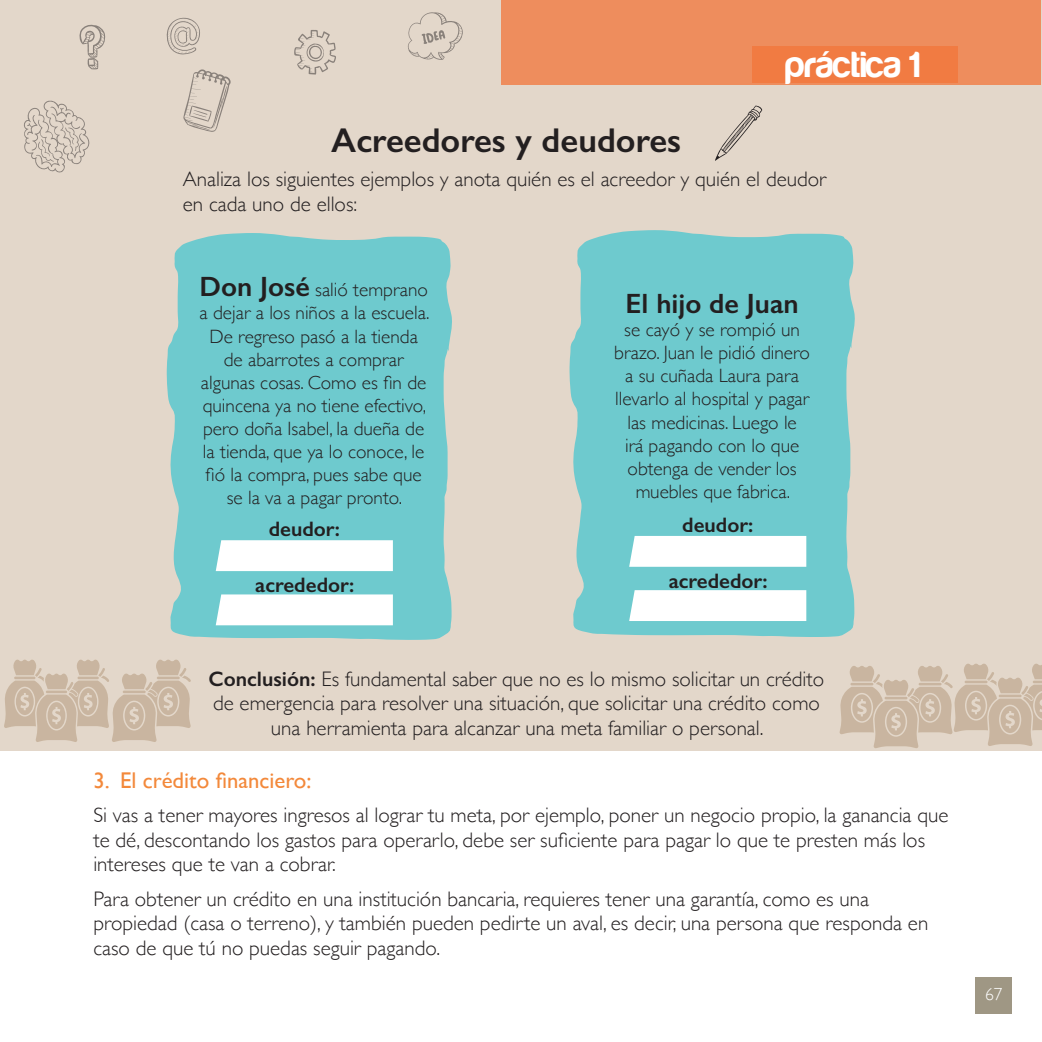
<style>
.page{position:relative;width:1042px;height:1042px;background:#fff}
.page>*{position:absolute;margin:0;border:0;box-sizing:border-box;transform-origin:0 0}
.t1{font:37.62px "Harabara";color:#fff}
.t2{font:600 34.48px "Gill Sans";color:#231f20}
.t3{font:600 28px "Gill Sans";color:#231f20}
.t4{font:22.75px "Gill Sans";color:#f3893b}
.t5{font:300 21px/24.5px "Gill Sans";color:#231f20}
.t6{font:600 21px "Gill Sans";color:#231f20}
.t7{font:300 19.25px/23.1px "Gill Sans";color:#231f20;text-align:center}
.t8{font:300 17.5px "Gill Sans";color:#fff}
.s1{font-weight:600;font-size:28px}
.s2{font-weight:600}
</style>
<div class="page">
<div style="left:975px;top:977px;width:37px;height:36px;background:#9f9784"></div>
<div style="left:1px;top:0;width:1041px;height:751px;background:#e3d7ca"></div>
<div style="left:501px;top:0;width:540px;height:84px;background:#ee8d5d"></div>
<div style="left:752px;top:47px;width:205px;height:36px;background:#f17b42"></div>
<svg style="left:715px;top:106px;width:47px;height:55px"></svg>
<svg style="left:407px;top:12px;width:56px;height:48px"></svg>
<svg style="left:24px;top:100px;width:66px;height:73px"></svg>
<svg style="left:79px;top:24px;width:27px;height:46px"></svg>
<svg style="left:166px;top:17px;width:34px;height:38px"></svg>
<svg style="left:294px;top:30px;width:42px;height:45px"></svg>
<svg style="left:183px;top:69px;width:48px;height:63px"></svg>
<svg style="left:167px;top:233px;width:285px;height:407px;background:#75cacd"></svg>
<svg style="left:569px;top:230px;width:286px;height:407px;background:#7acbcd"></svg>
<div style="left:216px;top:540px;width:177px;height:31px;background:#fff"></div>
<div style="left:629px;top:536px;width:177px;height:31px;background:#fff"></div>
<div style="left:216px;top:594px;width:177px;height:31px;background:#fff"></div>
<div style="left:629px;top:590px;width:177px;height:31px;background:#fff"></div>
<svg style="left:839px;top:663px;width:203px;height:85px"></svg>
<hr style="left:884px;top:697px;width:23px;height:2px;background:#d7c6b3">
<svg style="left:4px;top:659px;width:187px;height:83px"></svg>
<hr style="left:46px;top:690px;width:21px;height:3px;background:#d7c6b3">
<h1 class="t1" style="left:785px;top:45px;width:136px">práctica 1</h1>
<h2 class="t2" style="left:331px;top:120px;width:351px">Acreedores y deudores</h2>
<p class="t5" style="left:183px;top:166px;width:645px">Analiza los siguientes ejemplos y anota quién es el acreedor y quién el deudor en cada uno de ellos:</p>
<p class="t7" style="left:199px;top:278px;width:231px"><span class="s1">Don José</span> salió temprano a dejar a los niños a la escuela.<br>De regreso pasó a la tienda de abarrotes a comprar algunas cosas. Como es fin de quincena ya no tiene efectivo, pero doña Isabel, la dueña de la tienda, que ya lo conoce, le fió la compra, pues sabe que se la va a pagar pronto.</p>
<h3 class="t3" style="left:625px;top:286px;width:175px">El hijo de Juan</h3>
<p class="t7" style="left:614px;top:317px;width:197px">se cayó y se rompió un brazo. Juan le pidió dinero a su cuñada Laura para llevarlo al hospital y pagar las medicinas. Luego le<br>irá pagando con lo que obtenga de vender los muebles que fabrica.</p>
<p class="t6" style="left:269px;top:516px;width:73px">deudor:</p>
<p class="t6" style="left:682px;top:512px;width:73px">deudor:</p>
<p class="t6" style="left:255px;top:572px;width:100px">acrededor:</p>
<p class="t6" style="left:669px;top:568px;width:100px">acrededor:</p>
<p class="t5" style="left:209px;top:665px;width:617px;text-align:center"><span class="s2">Conclusión:</span> Es fundamental saber que no es lo mismo solicitar un crédito de emergencia para resolver una situación, que solicitar una crédito como una herramienta para alcanzar una meta familiar o personal.</p>
<p class="t4" style="left:93px;top:767px;width:219px">3. El crédito financiero:</p>
<p class="t5" style="left:93px;top:802px;width:856px">Si vas a tener mayores ingresos al lograr tu meta, por ejemplo, poner un negocio propio, la ganancia que te dé, descontando los gastos para operarlo, debe ser suficiente para pagar lo que te presten más los intereses que te van a cobrar.</p>
<p class="t5" style="left:93px;top:885px;width:836px">Para obtener un crédito en una institución bancaria, requieres tener una garantía, como es una propiedad (casa o terreno), y también pueden pedirte un aval, es decir, una persona que responda en caso de que tú no puedas seguir pagando.</p>
<p class="t8" style="left:985px;top:980px;width:19px">67</p>
</div>
